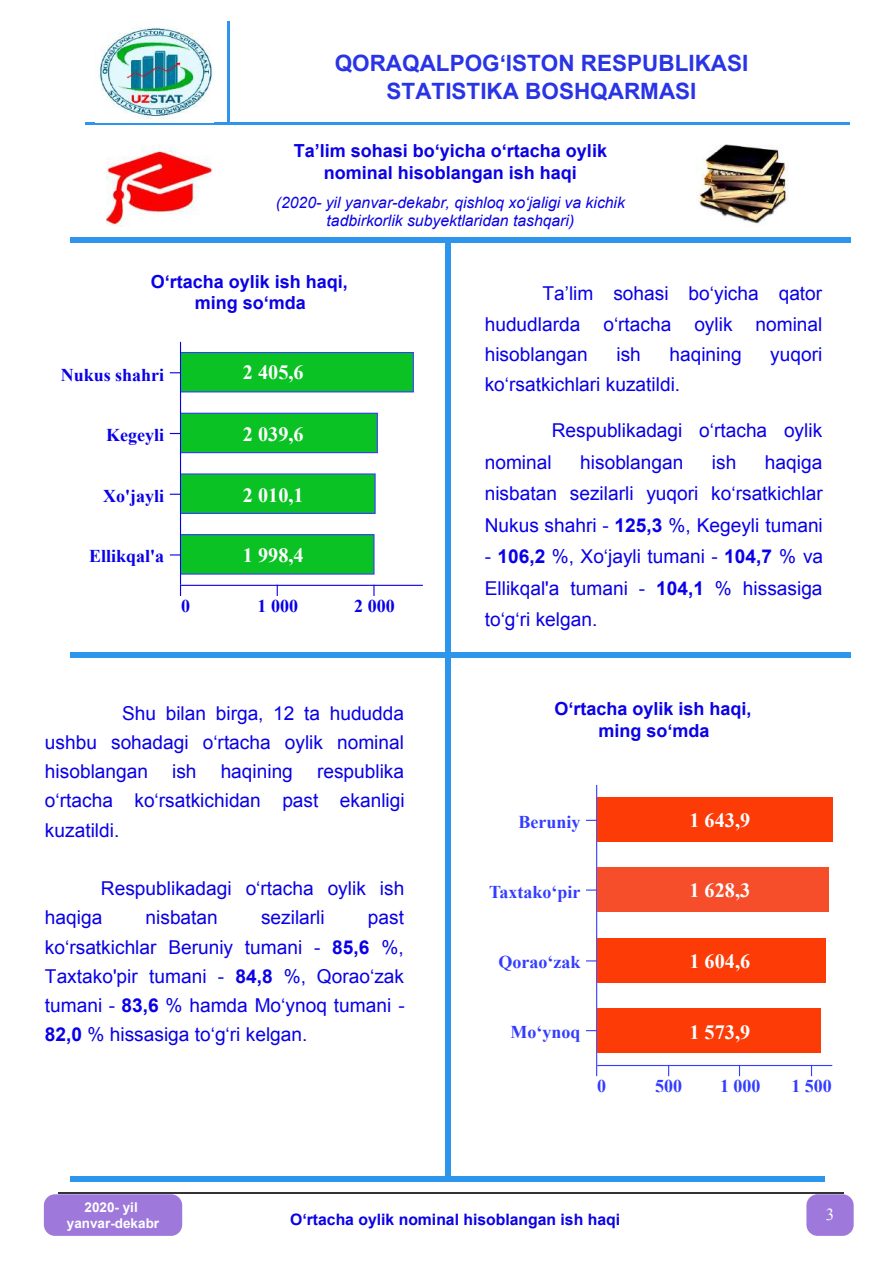
<style>
.page{position:relative;width:893px;height:1262px;background:#fff}
.page>*{position:absolute;margin:0;border:0;box-sizing:border-box;transform-origin:0 0}
.t1{font:700 22.5px/28px "Arial";color:#2934e6;text-align:center}
.t2{font:700 20.25px "Times New Roman";color:#fff}
.t3{font:19.05px/29.2px "Arial";color:#0a00e7;text-align:justify}
.t4{font:700 18px/21.3px "Arial";color:#0a00e7;text-align:center}
.t5{font:700 18px "Times New Roman";color:#333dff}
.t6{font:700 18px "Times New Roman";color:#0a00e7}
.t7{font:16.8px "Times New Roman";color:#fdffff}
.t8{font:italic 15.75px/18px "Arial";color:#0a00e7;text-align:center}
.t9{font:700 15.75px "Arial";color:#0a00e7}
.t10{font:700 13.5px/15.8px "Arial";color:#fff;text-align:center}
.s1{font-weight:700}
</style>
<div class="page">
<hr style="left:85px;top:123px;width:765px;height:2px;background:#2d95ec">
<hr style="left:227px;top:21px;width:2px;height:102px;background:#2d95ec">
<img style="left:96px;top:27px;width:117px;height:92px">
<hr style="left:58px;top:1191px;width:785px;height:2px;background:#333">
<div style="left:44px;top:1194px;width:138px;height:41px;background:#9e79db"></div>
<svg style="left:806px;top:1194px;width:47px;height:41px;background:#a380dd"></svg>
<img style="left:696px;top:144px;width:93px;height:80px">
<img style="left:107px;top:145px;width:105px;height:82px">
<div style="left:70px;top:237px;width:780px;height:6px;background:#2d95ec"></div>
<div style="left:70px;top:1176px;width:754px;height:5px;background:#2d95ec"></div>
<div style="left:70px;top:652px;width:780px;height:6px;background:#2d95ec"></div>
<div style="left:445px;top:242px;width:6px;height:936px;background:#2d95ec"></div>
<hr style="left:180px;top:342px;width:1px;height:243px;background:#0a00e7">
<hr style="left:181px;top:585px;width:242px;height:1px;background:#0a00e7">
<svg style="left:170px;top:352px;width:244px;height:40px;background:#15bc38"></svg>
<svg style="left:170px;top:413px;width:208px;height:40px;background:#17bc39"></svg>
<svg style="left:170px;top:473px;width:205px;height:41px;background:#1abc3d"></svg>
<svg style="left:170px;top:534px;width:204px;height:40px;background:#17bd38"></svg>
<svg style="left:586px;top:819px;width:10px;height:2px"></svg>
<hr style="left:596px;top:785px;width:1px;height:279px;background:#333dff">
<svg style="left:810px;top:1066px;width:2px;height:10px"></svg>
<svg style="left:596px;top:1064px;width:1px;height:12px"></svg>
<hr style="left:597px;top:1064px;width:235px;height:2px;background:#333dff">
<div style="left:597px;top:797px;width:235px;height:45px;background:#fd3b07"></div>
<div style="left:597px;top:867px;width:231px;height:45px;background:#f64d2a"></div>
<div style="left:597px;top:937px;width:228px;height:45px;background:#fd3b07"></div>
<div style="left:597px;top:1007px;width:224px;height:45px;background:#fd3b07"></div>
<p class="t1" style="left:335px;top:50px;width:415px">QORAQALPOG‘ISTON RESPUBLIKASI<br>STATISTIKA BOSHQARMASI</p>
<p class="t4" style="left:294px;top:141px;width:314px">Ta’lim sohasi bo‘yicha o‘rtacha oylik nominal hisoblangan ish haqi</p>
<p class="t8" style="left:276px;top:194px;width:350px">(2020- yil yanvar-dekabr, qishloq xo‘jaligi va kichik tadbirkorlik subyektlaridan tashqari)</p>
<p class="t4" style="left:151px;top:271px;width:198px">O‘rtacha oylik ish haqi, ming so‘mda</p>
<p class="t3" style="left:484px;top:278px;width:339px;line-height:30.3px;text-indent:58px">Ta’lim sohasi bo‘yicha qator hududlarda o‘rtacha oylik nominal hisoblangan</p>
<p class="t3" style="left:616px;top:340px;width:26px">ish</p>
<p class="t3" style="left:669px;top:340px;width:74px">haqining</p>
<p class="t3" style="left:770px;top:340px;width:54px">yuqori</p>
<p class="t3" style="left:484px;top:370px;width:197px">ko‘rsatkichlari kuzatildi.</p>
<p class="t3" style="left:551px;top:416px;width:272px">Respublikadagi o‘rtacha oylik</p>
<p class="t3" style="left:484px;top:448px;width:68px">nominal</p>
<p class="t3" style="left:580px;top:448px;width:105px">hisoblangan</p>
<p class="t3" style="left:712px;top:448px;width:26px">ish</p>
<p class="t2" style="left:243px;top:358px;width:62px">2 405,6</p>
<p class="t6" style="left:61px;top:362px;width:105px">Nukus shahri</p>
<p class="t2" style="left:243px;top:420px;width:62px">2 039,6</p>
<p class="t6" style="left:106px;top:422px;width:59px">Kegeyli</p>
<p class="t3" style="left:484px;top:446px;width:339px;line-height:31.5px;text-indent:280px">haqiga nisbatan sezilarli yuqori ko‘rsatkichlar Nukus shahri - <span class="s1">125,3</span> %, Kegeyli tumani</p>
<p class="t3" style="left:484px;top:541px;width:340px;line-height:31.5px">- <span class="s1">106,2</span> %, Xo‘jayli tumani - <span class="s1">104,7</span> % va Ellikqal'a tumani - <span class="s1">104,1</span> % hissasiga to‘g‘ri kelgan.</p>
<p class="t2" style="left:243px;top:481px;width:62px">2 010,1</p>
<p class="t6" style="left:103px;top:483px;width:62px">Xo'jayli</p>
<p class="t2" style="left:243px;top:541px;width:62px">1 998,4</p>
<p class="t6" style="left:89px;top:544px;width:76px">Ellikqal'a</p>
<p class="t6" style="left:181px;top:593px;width:10px">0</p>
<p class="t6" style="left:257px;top:593px;width:42px">1 000</p>
<p class="t6" style="left:354px;top:593px;width:42px">2 000</p>
<p class="t3" style="left:45px;top:698px;width:360px;text-indent:77px">Shu bilan birga, 12 ta hududda ushbu sohadagi o‘rtacha oylik nominal hisoblangan</p>
<p class="t3" style="left:45px;top:757px;width:361px;text-indent:272px">respublika o‘rtacha ko‘rsatkichidan past ekanligi kuzatildi.</p>
<p class="t3" style="left:172px;top:757px;width:26px">ish</p>
<p class="t3" style="left:221px;top:757px;width:74px">haqining</p>
<p class="t3" style="left:45px;top:874px;width:361px;text-indent:56px">Respublikadagi o‘rtacha oylik ish haqiga</p>
<p class="t3" style="left:145px;top:903px;width:74px">nisbatan</p>
<p class="t3" style="left:261px;top:903px;width:65px">sezilarli</p>
<p class="t3" style="left:45px;top:903px;width:361px;text-indent:323px">past ko‘rsatkichlar Beruniy tumani - <span class="s1">85,6</span> %, Taxtako'pir tumani - <span class="s1">84,8</span> %, Qorao‘zak tumani - <span class="s1">83,6</span> % hamda Mo‘ynoq tumani - <span class="s1">82,0</span> % hissasiga to‘g‘ri kelgan.</p>
<p class="t4" style="left:554px;top:698px;width:198px">O‘rtacha oylik ish haqi, ming so‘mda</p>
<p class="t5" style="left:518px;top:809px;width:63px">Beruniy</p>
<p class="t2" style="left:689px;top:805px;width:62px">1 643,9</p>
<p class="t5" style="left:489px;top:879px;width:93px">Taxtako‘pir</p>
<p class="t2" style="left:689px;top:876px;width:62px">1 628,3</p>
<p class="t5" style="left:498px;top:949px;width:83px">Qorao‘zak</p>
<p class="t2" style="left:689px;top:947px;width:62px">1 604,6</p>
<p class="t5" style="left:510px;top:1019px;width:71px">Mo‘ynoq</p>
<p class="t2" style="left:689px;top:1018px;width:62px">1 573,9</p>
<p class="t5" style="left:597px;top:1073px;width:10px">0</p>
<p class="t5" style="left:655px;top:1073px;width:28px">500</p>
<p class="t5" style="left:720px;top:1073px;width:42px">1 000</p>
<p class="t5" style="left:791px;top:1073px;width:42px">1 500</p>
<p class="t10" style="left:67px;top:1200px;width:94px">2020- yil yanvar-dekabr</p>
<p class="t9" style="left:290px;top:1208px;width:331px">O‘rtacha oylik nominal hisoblangan ish haqi</p>
<p class="t7" style="left:825px;top:1203px;width:10px">3</p>
</div>
